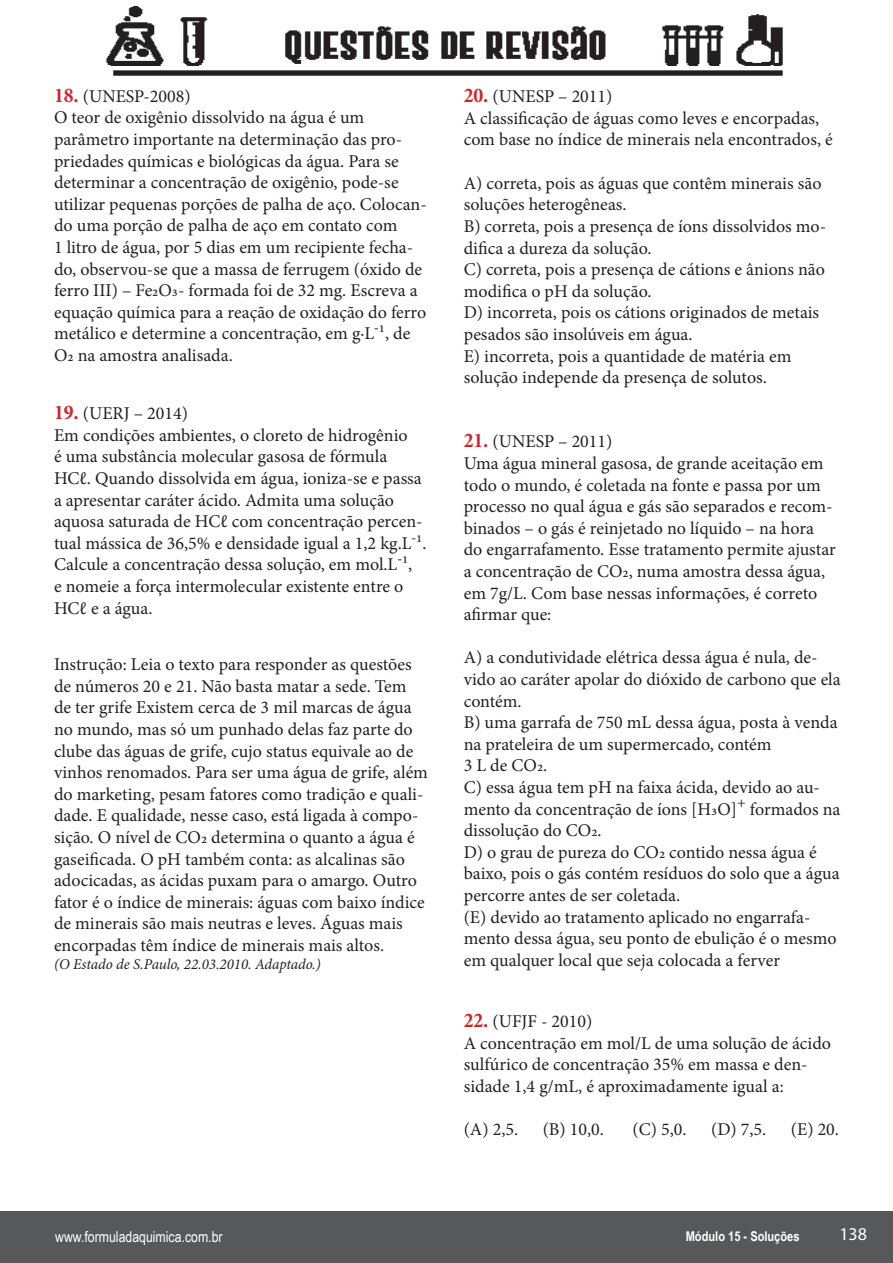
<style>
.page{position:relative;width:893px;height:1263px;background:#fff}
.page>*{position:absolute;margin:0;border:0;box-sizing:border-box;transform-origin:0 0}
.t1{font:18px/21.6px "Minion Pro";color:#231f20}
.t2{font:18px "Myriad Pro";color:#fff}
.t3{font:15px "Arial Narrow";color:#fff}
.t4{font:italic 15px "Minion Pro";letter-spacing:-.005em;color:#231f20}
.t5{font:700 13.5px "Arial Narrow";color:#fff}
.s1{font-weight:700;font-stretch:condensed;font-size:21px;color:#d1232a}
</style>
<div class="page">
<img style="left:106px;top:6px;width:677px;height:70px">
<div style="left:0;top:1211px;width:893px;height:52px;background:#57585a"></div>
<p class="t1" style="left:54px;top:85px;width:138px"><span class="s1">18.</span> (UNESP-2008)</p>
<p class="t1" style="left:54px;top:107px;width:374px">O teor de oxigênio dissolvido na água é um parâmetro importante na determinação das pro&shy;priedades químicas e biológicas da água. Para se determinar a concentração de oxigênio, pode-se utilizar pequenas porções de palha de aço. Colocan&shy;do uma porção de palha de aço em contato com</p>
<p class="t1" style="left:54px;top:236px;width:374px">1 litro de água, por 5 dias em um recipiente fecha&shy;do, observou-se que a massa de ferrugem (óxido de ferro III) – Fe2O3- formada foi de 32 mg. Escreva a equação química para a reação de oxidação do ferro metálico e determine a concentração, em g·L-¹, de O2 na amostra analisada.</p>
<p class="t1" style="left:54px;top:403px;width:135px"><span class="s1">19.</span> (UERJ – 2014)</p>
<p class="t1" style="left:54px;top:424px;width:374px">Em condições ambientes, o cloreto de hidrogênio<br>é uma substância molecular gasosa de fórmula HCℓ. Quando dissolvida em água, ioniza-se e passa a apresentar caráter ácido. Admita uma solução aquosa saturada de HCℓ com concentração percen&shy;tual mássica de 36,5% e densidade igual a 1,2 kg.L-¹.<br>Calcule a concentração dessa solução, em mol.L-¹,</p>
<p class="t1" style="left:54px;top:576px;width:351px">e nomeie a força intermolecular existente entre o<br>HCℓ e a água.</p>
<p class="t1" style="left:54px;top:654px;width:376px">Instrução: Leia o texto para responder as questões de números 20 e 21. Não basta matar a sede. Tem de ter grife Existem cerca de 3 mil marcas de água no mundo, mas só um punhado delas faz parte do clube das águas de grife, cujo status equivale ao de vinhos renomados. Para ser uma água de grife, além</p>
<p class="t1" style="left:54px;top:783px;width:372px">do marketing, pesam fatores como tradição e quali&shy;dade. E qualidade, nesse caso, está ligada à compo&shy;sição. O nível de CO2 determina o quanto a água é gaseificada. O pH também conta: as alcalinas são adocicadas, as ácidas puxam para o amargo. Outro fator é o índice de minerais: águas com baixo índice de minerais são mais neutras e leves. Águas mais encorpadas têm índice de minerais mais altos.</p>
<p class="t4" style="left:54px;top:954px;width:268px">(O Estado de S.Paulo, 22.03.2010. Adaptado.)</p>
<p class="t1" style="left:464px;top:86px;width:150px"><span class="s1">20.</span> (UNESP – 2011)</p>
<p class="t1" style="left:464px;top:107px;width:371px">A classificação de águas como leves e encorpadas, com base no índice de minerais nela encontrados, é</p>
<p class="t1" style="left:464px;top:172px;width:359px">A) correta, pois as águas que contêm minerais são soluções heterogêneas.</p>
<p class="t1" style="left:464px;top:215px;width:364px">B) correta, pois a presença de íons dissolvidos mo&shy;difica a dureza da solução.</p>
<p class="t1" style="left:464px;top:259px;width:363px">C) correta, pois a presença de cátions e ânions não modifica o pH da solução.</p>
<p class="t1" style="left:464px;top:302px;width:357px">D) incorreta, pois os cátions originados de metais pesados são insolúveis em água.</p>
<p class="t1" style="left:464px;top:345px;width:329px">E) incorreta, pois a quantidade de matéria em solução independe da presença de solutos.</p>
<p class="t1" style="left:464px;top:431px;width:150px"><span class="s1">21.</span> (UNESP – 2011)</p>
<p class="t1" style="left:464px;top:452px;width:374px">Uma água mineral gasosa, de grande aceitação em todo o mundo, é coletada na fonte e passa por um processo no qual água e gás são separados e recom&shy;binados – o gás é reinjetado no líquido – na hora do engarrafamento. Esse tratamento permite ajustar a concentração de CO2, numa amostra dessa água, em 7g/L. Com base nessas informações, é correto afirmar que:</p>
<p class="t1" style="left:464px;top:647px;width:379px">A) a condutividade elétrica dessa água é nula, de&shy;vido ao caráter apolar do dióxido de carbono que ela contém.</p>
<p class="t1" style="left:464px;top:712px;width:375px">B) uma garrafa de 750 mL dessa água, posta à venda na prateleira de um supermercado, contém</p>
<p class="t1" style="left:464px;top:755px;width:85px">3 L de CO2.</p>
<p class="t1" style="left:464px;top:776px;width:378px">C) essa água tem pH na faixa ácida, devido ao au&shy;mento da concentração de íons [H3O]<sup>+</sup> formados na dissolução do CO2.</p>
<p class="t1" style="left:464px;top:841px;width:377px">D) o grau de pureza do CO2 contido nessa água é baixo, pois o gás contém resíduos do solo que a água percorre antes de ser coletada.</p>
<p class="t1" style="left:464px;top:906px;width:374px">(E) devido ao tratamento aplicado no engarrafa&shy;mento dessa água, seu ponto de ebulição é o mesmo em qualquer local que seja colocada a ferver</p>
<p class="t1" style="left:464px;top:1010px;width:130px"><span class="s1">22.</span> (UFJF - 2010)</p>
<p class="t1" style="left:464px;top:1032px;width:369px">A concentração em mol/L de uma solução de ácido sulfúrico de concentração 35% em massa e den&shy;sidade 1,4 g/mL, é aproximadamente igual a:</p>
<p class="t1" style="left:464px;top:1118px;width:56px">(A) 2,5.</p>
<p class="t1" style="left:543px;top:1118px;width:63px">(B) 10,0.</p>
<p class="t1" style="left:633px;top:1118px;width:55px">(C) 5,0.</p>
<p class="t1" style="left:711px;top:1118px;width:57px">(D) 7,5.</p>
<p class="t1" style="left:791px;top:1118px;width:50px">(E) 20.</p>
<p class="t3" style="left:61px;top:1224px;width:169px">www.formuladaquimica.com.br</p>
<p class="t5" style="left:617px;top:1226px;width:168px">Módulo 4 - Classificação Periód</p>
<p class="t3" style="left:55px;top:1225px;width:169px">www.formuladaquimica.com.br</p>
<p class="t5" style="left:624px;top:1226px;width:171px">Módulo 2- Separação de Mistura</p>
<p class="t5" style="left:646px;top:1226px;width:155px">Módulo 3 - Estrutura Atômica</p>
<p class="t5" style="left:686px;top:1226px;width:115px">Módulo 15 - Soluções</p>
<p class="t2" style="left:839px;top:1223px;width:29px">138</p>
</div>
